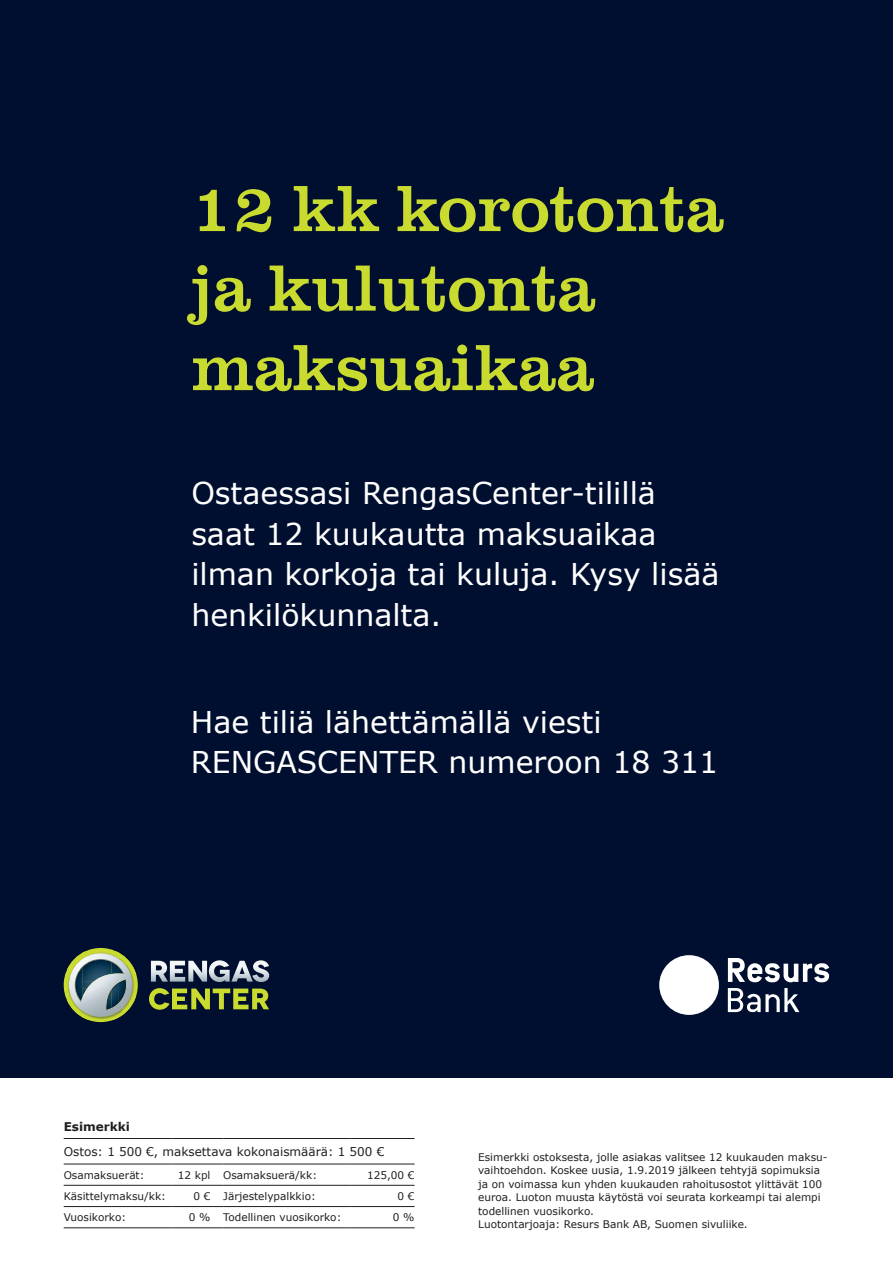
<style>
.page{position:relative;width:893px;height:1263px;background:#000f2f}
.page>*{position:absolute;margin:0;border:0;box-sizing:border-box;transform-origin:0 0}
.t1{font:67.5px/79.5px "Clarendon URW";color:#cadb2f}
.t2{font:30px/40.5px "Verdana";color:#fff}
.t3{font:12px "Verdana";color:#231f20}
.t4{font:700 12px "Verdana";color:#231f20}
.t5{font:10.5px/13.5px "Verdana";color:#231f20}
</style>
<div class="page">
<div style="left:659px;top:955px;width:60px;height:60px;background:#fff;border-radius:50%"></div>
<svg style="left:728px;top:958px;width:101px;height:24px"></svg>
<svg style="left:728px;top:988px;width:71px;height:24px"></svg>
<div style="left:0;top:1078px;width:893px;height:185px;background:#fff"></div>
<hr style="left:64px;top:1138px;width:108px;height:1px;background:#231f20">
<hr style="left:172px;top:1138px;width:51px;height:1px;background:#231f20">
<hr style="left:223px;top:1138px;width:128px;height:1px;background:#231f20">
<hr style="left:351px;top:1138px;width:64px;height:1px;background:#231f20">
<hr style="left:64px;top:1164px;width:108px;height:1px;background:#231f20">
<hr style="left:172px;top:1164px;width:51px;height:1px;background:#231f20">
<hr style="left:223px;top:1164px;width:128px;height:1px;background:#231f20">
<hr style="left:351px;top:1164px;width:64px;height:1px;background:#231f20">
<hr style="left:64px;top:1185px;width:108px;height:1px;background:#231f20">
<hr style="left:172px;top:1185px;width:51px;height:1px;background:#231f20">
<hr style="left:223px;top:1185px;width:128px;height:1px;background:#231f20">
<hr style="left:351px;top:1185px;width:64px;height:1px;background:#231f20">
<hr style="left:64px;top:1206px;width:108px;height:1px;background:#231f20">
<hr style="left:172px;top:1206px;width:51px;height:1px;background:#231f20">
<hr style="left:223px;top:1206px;width:128px;height:1px;background:#231f20">
<hr style="left:351px;top:1206px;width:64px;height:1px;background:#231f20">
<hr style="left:64px;top:1227px;width:108px;height:1px;background:#231f20">
<hr style="left:172px;top:1227px;width:51px;height:1px;background:#231f20">
<hr style="left:223px;top:1227px;width:128px;height:1px;background:#231f20">
<hr style="left:351px;top:1227px;width:64px;height:1px;background:#231f20">
<div style="left:64px;top:948px;width:74px;height:74px;background:#cadb2f;border-radius:50%"></div>
<img style="left:67px;top:966px;width:2px;height:38px">
<svg style="left:82px;top:967px;width:53px;height:53px"></svg>
<img style="left:69px;top:953px;width:64px;height:64px">
<svg style="left:151px;top:960px;width:118px;height:22px"></svg>
<svg style="left:149px;top:988px;width:120px;height:22px"></svg>
<h1 class="t1" style="left:191px;top:164px;width:534px">12 kk korotonta ja kulutonta maksuaikaa</h1>
<h2 class="t2" style="left:191px;top:473px;width:530px">Ostaessasi RengasCenter-tilillä saat 12 kuukautta maksuaikaa ilman korkoja tai kuluja. Kysy lisää henkilökunnalta.</h2>
<h2 class="t2" style="left:191px;top:701px;width:529px">Hae tiliä lähettämällä viesti<br>RENGASCENTER numeroon 18 311</h2>
<p class="t4" style="left:64px;top:1118px;width:68px">Esimerkki</p>
<p class="t3" style="left:64px;top:1143px;width:322px">Ostos: 1 500 €, maksettava kokonaismäärä: 1 500 €</p>
<p class="t5" style="left:64px;top:1168px;width:82px">Osamaksuerät:</p>
<p class="t5" style="left:178px;top:1168px;width:141px">12 kpl Osamaksuerä/kk:</p>
<p class="t5" style="left:367px;top:1168px;width:49px">125,00 €</p>
<p class="t5" style="left:64px;top:1189px;width:104px">Käsittelymaksu/kk:</p>
<p class="t5" style="left:193px;top:1189px;width:124px">0 € Järjestelypalkkio:</p>
<p class="t5" style="left:398px;top:1189px;width:19px">0 €</p>
<p class="t5" style="left:64px;top:1210px;width:64px">Vuosikorko:</p>
<p class="t5" style="left:189px;top:1210px;width:154px">0 % Todellinen vuosikorko:</p>
<p class="t5" style="left:393px;top:1210px;width:23px">0 %</p>
<p class="t5" style="left:478px;top:1150px;width:351px">Esimerkki ostoksesta, jolle asiakas valitsee 12 kuukauden maksu&shy;vaihtoehdon. Koskee uusia, 1.9.2019 jälkeen tehtyjä sopimuksia ja on voimassa kun yhden kuukauden rahoitusostot ylittävät 100 euroa. Luoton muusta käytöstä voi seurata korkeampi tai alempi todellinen vuosikorko.<br>Luotontarjoaja: Resurs Bank AB, Suomen sivuliike.</p>
</div>
